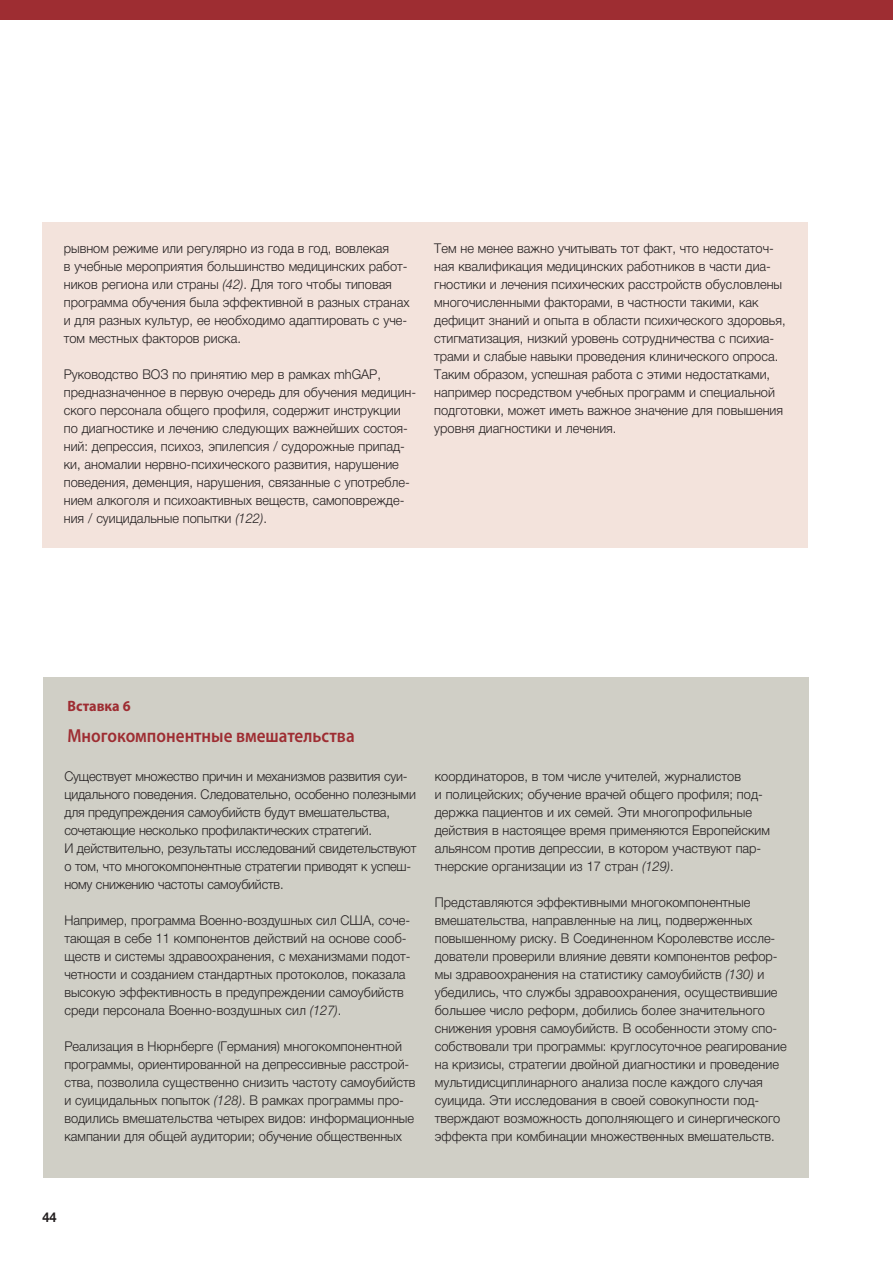
<style>
.page{position:relative;width:893px;height:1263px;background:#fff}
.page>*{position:absolute;margin:0;border:0;box-sizing:border-box;transform-origin:0 0}
.t1{font:600 18.9px "Myriad Pro";color:#9e2d32;scale:.9 1}
.t2{font:700 15px "Myriad Pro";letter-spacing:.005em;color:#9e2d32;scale:.95 1}
.t3{font:300 13.5px/18px "Helvetica Neue Cyr";color:#231f20;scale:.95 1}
.t4{font:700 13.5px "Helvetica Neue Cyr";color:#231f20;scale:.95 1}
.s1{font-style:italic}
</style>
<div class="page">
<div style="left:0;top:0;width:893px;height:19px;background:#9e2d32"></div>
<div style="left:43px;top:222px;width:765px;height:326px;background:#f3e3dc"></div>
<div style="left:43px;top:677px;width:765px;height:501px;background:#d0cfc6"></div>
<p class="t3" style="left:64px;top:239px;width:365px">рывном режиме или регулярно из года в год, вовлекая<br>в учебные мероприятия большинство медицинских работ&shy;ников региона или страны <span class="s1">(42)</span>. Для того чтобы типовая программа обучения была эффективной в разных странах и для разных культур, ее необходимо адаптировать с уче&shy;том местных факторов риска.</p>
<p class="t3" style="left:64px;top:365px;width:372px">Руководство ВОЗ по принятию мер в рамках mhGAP, предназначенное в первую очередь для обучения медицин&shy;ского персонала общего профиля, содержит инструкции по диагностике и лечению следующих важнейших состоя&shy;ний: депрессия, психоз, эпилепсия / судорожные припад&shy;ки, аномалии нервно-психического развития, нарушение поведения, деменция, нарушения, связанные с употребле&shy;нием алкоголя и психоактивных веществ, самоповрежде&shy;ния / суицидальные попытки <span class="s1">(122)</span>.</p>
<p class="t3" style="left:434px;top:239px;width:371px">Тем не менее важно учитывать тот факт, что недостаточ&shy;ная квалификация медицинских работников в части диа&shy;гностики и лечения психических расстройств обусловлены многочисленными факторами, в частности такими, как дефицит знаний и опыта в области психического здоровья, стигматизация, низкий уровень сотрудничества с психиа&shy;трами и слабые навыки проведения клинического опроса.<br>Таким образом, успешная работа с этими недостатками, например посредством учебных программ и специальной подготовки, может иметь важное значение для повышения уровня диагностики и лечения.</p>
<p class="t2" style="left:68px;top:696px;width:68px">Вставка 6</p>
<h1 class="t1" style="left:68px;top:724px;width:321px">Многокомпонентные вмешательства</h1>
<p class="t3" style="left:64px;top:767px;width:372px">Существует множество причин и механизмов развития суи&shy;цидального поведения. Следовательно, особенно полезными для предупреждения самоубийств будут вмешательства, сочетающие несколько профилактических стратегий.<br>И действительно, результаты исследований свидетельствуют о том, что многокомпонентные стратегии приводят к успеш&shy;ному снижению частоты самоубийств.</p>
<p class="t3" style="left:64px;top:911px;width:366px">Например, программа Военно-воздушных сил США, соче&shy;тающая в себе 11 компонентов действий на основе сооб&shy;ществ и системы здравоохранения, с механизмами подот&shy;четности и созданием стандартных протоколов, показала высокую эффективность в предупреждении самоубийств среди персонала Военно-воздушных сил <span class="s1">(127)</span>.</p>
<p class="t3" style="left:64px;top:1037px;width:371px">Реализация в Нюрнберге (Германия) многокомпонентной программы, ориентированной на депрессивные расстрой&shy;ства, позволила существенно снизить частоту самоубийств и суицидальных попыток <span class="s1">(128)</span>. В рамках программы про&shy;водились вмешательства четырех видов: информационные кампании для общей аудитории; обучение общественных</p>
<p class="t3" style="left:435px;top:767px;width:354px">координаторов, в том числе учителей, журналистов<br>и полицейских; обучение врачей общего профиля; под&shy;держка пациентов и их семей. Эти многопрофильные действия в настоящее время применяются Европейским альянсом против депрессии, в котором участвуют пар&shy;тнерские организации из 17 стран <span class="s1">(129)</span>.</p>
<p class="t3" style="left:435px;top:893px;width:372px">Представляются эффективными многокомпонентные вмешательства, направленные на лиц, подверженных повышенному риску. В Соединенном Королевстве иссле&shy;дователи проверили влияние девяти компонентов рефор&shy;мы здравоохранения на статистику самоубийств <span class="s1">(130)</span> и убедились, что службы здравоохранения, осуществившие большее число реформ, добились более значительного снижения уровня самоубийств. В особенности этому спо&shy;собствовали три программы: круглосуточное реагирование на кризисы, стратегии двойной диагностики и проведение мультидисциплинарного анализа после каждого случая суицида. Эти исследования в своей совокупности под&shy;тверждают возможность дополняющего и синергического эффекта при комбинации множественных вмешательств.</p>
<p class="t4" style="left:43px;top:1210px;width:17px">44</p>
</div>
